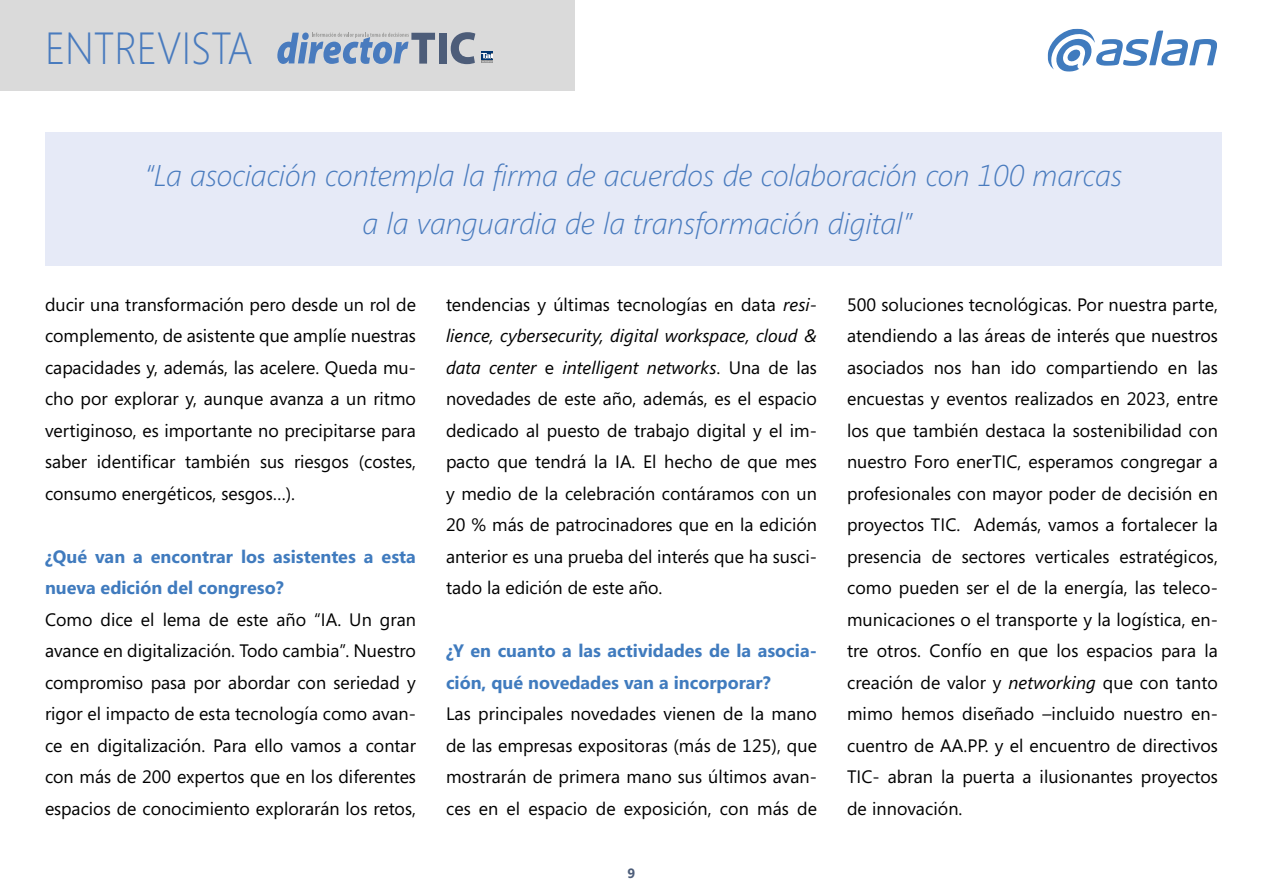
<style>
.page{position:relative;width:1263px;height:893px;background:#fff}
.page>*{position:absolute;margin:0;border:0;box-sizing:border-box;transform-origin:0 0}
.t1{font:300 45px "Segoe";color:#497bbe;scale:.9 1}
.t2{font:italic 300 30px/48px "Segoe";color:#497bbe;text-align:center}
.t3{font:18px/31.5px "Segoe";color:#000;text-align:justify}
.t4{font:700 18px/31.5px "Segoe";color:#407bbe}
.t5{font:700 13.5px "Segoe";color:#4d5d79}
.s1{font-style:italic}
</style>
<div class="page">
<div style="left:0;top:0;width:574px;height:90px;background:#dadada"></div>
<div style="left:439px;top:33px;width:7px;height:31px;background:#4d5d79"></div>
<svg style="left:451px;top:32px;width:24px;height:32px"></svg>
<div style="left:481px;top:51px;width:12px;height:9px;background:#003671"></div>
<svg style="left:481px;top:53px;width:12px;height:10px"></svg>
<svg style="left:277px;top:33px;width:158px;height:31px"></svg>
<svg style="left:1047px;top:29px;width:170px;height:43px"></svg>
<div style="left:45px;top:132px;width:1176px;height:134px;background:#e6eaf7"></div>
<h1 class="t1" style="left:45px;top:22px;width:232px">ENTREVISTA</h1>
<h2 class="t2" style="left:144px;top:152px;width:980px">“La asociación contempla la firma de acuerdos de colaboración con 100 marcas a la vanguardia de la transformación digital”</h2>
<p class="t3" style="left:45px;top:288px;width:372px">ducir una transformación pero desde un rol de complemento, de asistente que amplíe nuestras capacidades y, además, las acelere. Queda mu&shy;cho por explorar y, aunque avanza a un ritmo vertiginoso, es importante no precipitarse para saber identificar también sus riesgos (costes, consumo energéticos, sesgos…).</p>
<p class="t4" style="left:45px;top:540px;width:372px">¿Qué van a encontrar los asistentes a esta nueva edición del congreso?</p>
<p class="t3" style="left:45px;top:603px;width:372px">Como dice el lema de este año “IA. Un gran avance en digitalización. Todo cambia”. Nuestro compromiso pasa por abordar con seriedad y rigor el impacto de esta tecnología como avan&shy;ce en digitalización. Para ello vamos a contar con más de 200 expertos que en los diferentes espacios de conocimiento explorarán los retos,</p>
<p class="t3" style="left:446px;top:288px;width:372px">tendencias y últimas tecnologías en data <span class="s1">resi&shy;lience, cybersecurity, digital workspace, cloud &amp; data center</span> e <span class="s1">intelligent networks</span>. Una de las novedades de este año, además, es el espacio dedicado al puesto de trabajo digital y el im&shy;pacto que tendrá la IA. El hecho de que mes y medio de la celebración contáramos con un 20 % más de patrocinadores que en la edición anterior es una prueba del interés que ha susci&shy;tado la edición de este año.</p>
<p class="t4" style="left:446px;top:634px;width:372px">¿Y en cuanto a las actividades de la asocia&shy;ción, qué novedades van a incorporar?</p>
<p class="t3" style="left:446px;top:697px;width:372px">Las principales novedades vienen de la mano de las empresas expositoras (más de 125), que mostrarán de primera mano sus últimos avan&shy;ces en el espacio de exposición, con más de</p>
<p class="t5" style="left:628px;top:864px;width:9px">9</p>
<p class="t3" style="left:847px;top:288px;width:372px">500 soluciones tecnológicas. Por nuestra parte, atendiendo a las áreas de interés que nuestros asociados nos han ido compartiendo en las encuestas y eventos realizados en 2023, entre los que también destaca la sostenibilidad con nuestro Foro enerTIC, esperamos congregar a profesionales con mayor poder de decisión en proyectos TIC. Además, vamos a fortalecer la presencia de sectores verticales estratégicos, como pueden ser el de la energía, las teleco&shy;municaciones o el transporte y la logística, en&shy;tre otros. Confío en que los espacios para la creación de valor y <span class="s1">networking</span> que con tanto mimo hemos diseñado –incluido nuestro en&shy;cuentro de AA.PP. y el encuentro de directivos TIC- abran la puerta a ilusionantes proyectos de innovación.</p>
</div>
